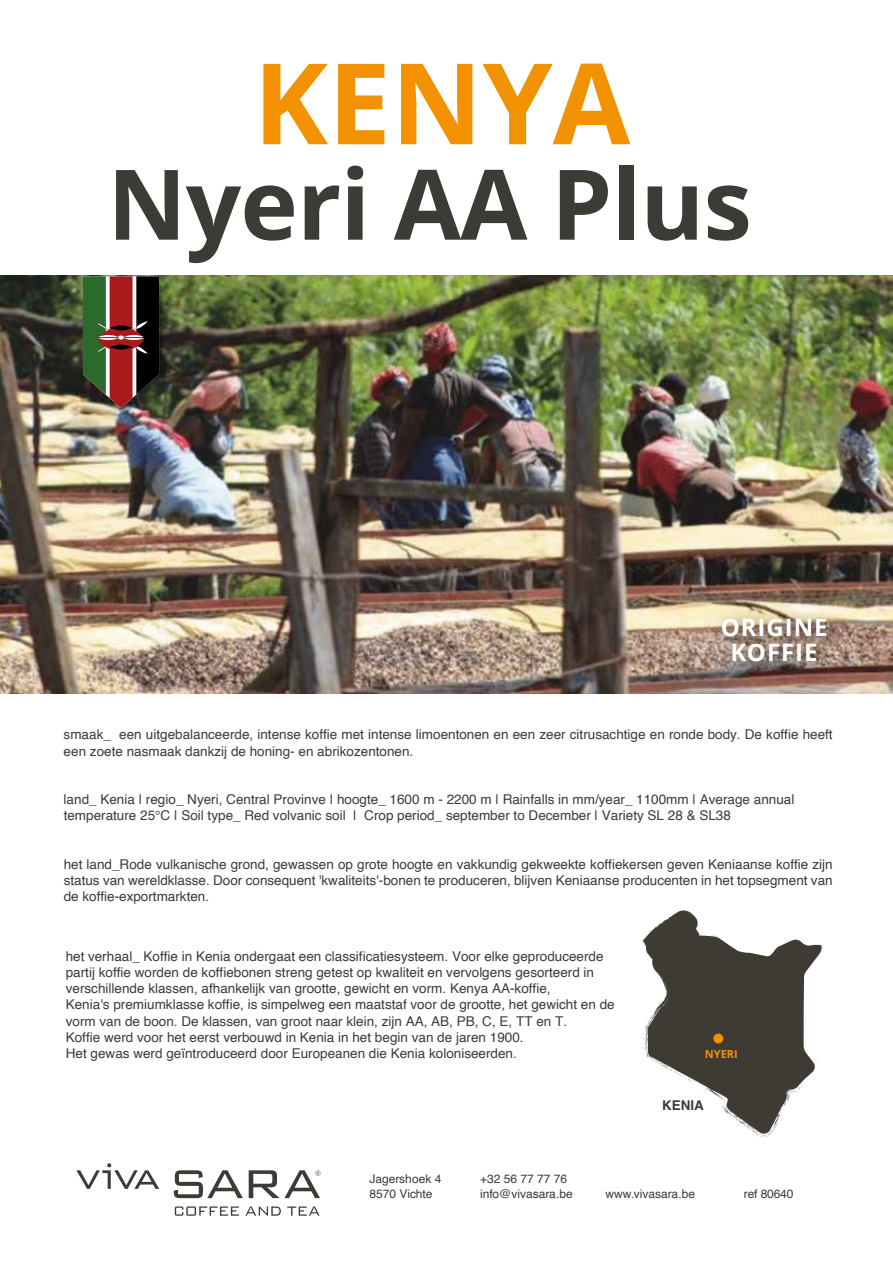
<style>
.page{position:relative;width:893px;height:1263px;background:#fff}
.page>*{position:absolute;margin:0;border:0;box-sizing:border-box;transform-origin:0 0}
.t1{font:700 112.5px "Open Sans";color:#f39200}
.t2{font:700 97.5px "Open Sans";letter-spacing:-.01em;color:#3c3b35}
.t3{font:700 24px/25.5px "Open Sans";letter-spacing:.04em;color:#fff;text-align:center}
.t4{font:13.5px/16.2px "Helvetica";color:#3c3b35}
.t5{font:700 13.5px "Helvetica";color:#3c3b35}
.t6{font:12px/15px "Helvetica";color:#3c3b35}
.t7{font:700 10.95px "Open Sans";color:#f39200}
</style>
<div class="page">
<img style="left:0;top:276px;width:893px;height:417px">
<img style="left:702px;top:597px;width:152px;height:97px">
<svg style="left:76px;top:1163px;width:83px;height:26px"></svg>
<svg style="left:174px;top:1170px;width:69px;height:28px"></svg>
<svg style="left:249px;top:1170px;width:72px;height:28px"></svg>
<svg style="left:175px;top:1206px;width:145px;height:10px"></svg>
<img style="left:79px;top:275px;width:95px;height:140px">
<svg style="left:83px;top:276px;width:76px;height:132px;background:#5e4333"></svg>
<svg style="left:642px;top:910px;width:180px;height:227px"></svg>
<div style="left:713px;top:1034px;width:10px;height:9px;background:#f39200;border-radius:50%"></div>
<h1 class="t1" style="left:253px;top:24px;width:378px">KENYA</h1>
<h2 class="t2" style="left:107px;top:135px;width:646px">Nyeri AA Plus</h2>
<h3 class="t3" style="left:721px;top:613px;width:108px">ORIGINE<br>KOFFIE</h3>
<p class="t4" style="left:64px;top:727px;width:770px">smaak_ een uitgebalanceerde, intense koffie met intense limoentonen en een zeer citrusachtige en ronde body. De koffie heeft een zoete nasmaak dankzij de honing- en abrikozentonen.</p>
<p class="t4" style="left:64px;top:792px;width:732px">land_ Kenia | regio_ Nyeri, Central Provinve | hoogte_ 1600 m - 2200 m | Rainfalls in mm/year_ 1100mm | Average annual temperature 25°C | Soil type_ Red volvanic soil | Crop period_ september to December | Variety SL 28 &amp; SL38</p>
<p class="t4" style="left:64px;top:856px;width:771px;text-align:justify">het land_Rode vulkanische grond, gewassen op grote hoogte en vakkundig gekweekte koffiekersen geven Keniaanse koffie zijn status van wereldklasse. Door consequent 'kwaliteits'-bonen te produceren, blijven Keniaanse producenten in het topsegment van de koffie-exportmarkten.</p>
<p class="t4" style="left:66px;top:948px;width:550px">het verhaal_ Koffie in Kenia ondergaat een classificatiesysteem. Voor elke geproduceerde partij koffie worden de koffiebonen streng getest op kwaliteit en vervolgens gesorteerd in verschillende klassen, afhankelijk van grootte, gewicht en vorm. Kenya AA-koffie,<br>Kenia's premiumklasse koffie, is simpelweg een maatstaf voor de grootte, het gewicht en de vorm van de boon. De klassen, van groot naar klein, zijn AA, AB, PB, C, E, TT en T.<br>Koffie werd voor het eerst verbouwd in Kenia in het begin van de jaren 1900.<br>Het gewas werd geïntroduceerd door Europeanen die Kenia koloniseerden.</p>
<p class="t7" style="left:705px;top:1046px;width:34px">NYERI</p>
<p class="t5" style="left:662px;top:1094px;width:43px">KENIA</p>
<p class="t6" style="left:370px;top:1172px;width:73px">Jagershoek 4<br>8570 Vichte</p>
<p class="t6" style="left:480px;top:1172px;width:94px">+32 56 77 77 76 info@vivasara.be</p>
<p class="t6" style="left:606px;top:1187px;width:91px">www.vivasara.be</p>
<p class="t6" style="left:744px;top:1187px;width:51px">ref 80640</p>
</div>
